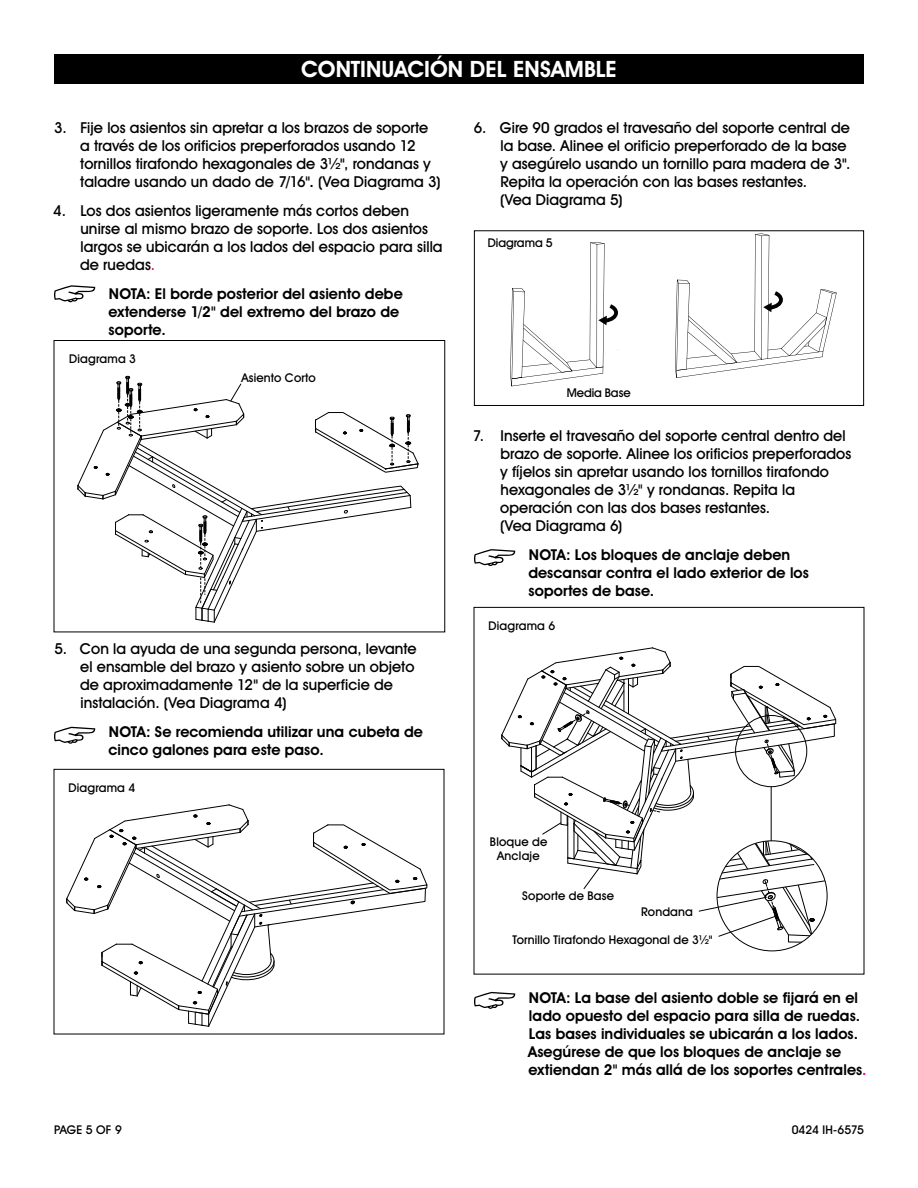
<style>
.page{position:relative;width:918px;height:1188px;background:#fff}
.page>*{position:absolute;margin:0;border:0;box-sizing:border-box;transform-origin:0 0}
.t1{font:700 22.5px "Uline Two Knine";letter-spacing:.005em;color:#fff}
.t2{font:15px/18px "Uline Two Knine";letter-spacing:.005em;color:#000}
.t3{font:700 15px/18px "Uline Two Knine";letter-spacing:.005em;color:#000}
.t4{font:12px/14.4px "Uline Two Knine";letter-spacing:.015em;color:#000;text-align:center}
.t5{font:12px "Uline Two Knine";letter-spacing:-.01em;color:#000}
.t6{font:12px "Uline Two Knine";letter-spacing:-.005em;color:#000}
.s1{font-weight:700}
.s2{color:#ea0084}
</style>
<div class="page">
<svg style="left:54px;top:285px;width:41px;height:17px"></svg>
<svg style="left:54px;top:727px;width:41px;height:17px"></svg>
<svg style="left:474px;top:549px;width:41px;height:17px"></svg>
<svg style="left:474px;top:992px;width:41px;height:17px"></svg>
<div style="left:54px;top:54px;width:810px;height:30px;background:#000"></div>
<svg style="left:66px;top:804px;width:362px;height:223px"></svg>
<div style="left:54px;top:769px;width:390px;height:265px;border:1px solid #000"></div>
<svg style="left:501px;top:647px;width:336px;height:304px"></svg>
<svg style="left:675px;top:234px;width:162px;height:144px"></svg>
<svg style="left:510px;top:242px;width:108px;height:144px"></svg>
<div style="left:474px;top:230px;width:390px;height:176px;border:1px solid #000"></div>
<svg style="left:77px;top:376px;width:342px;height:247px"></svg>
<h1 class="t1" style="left:301px;top:56px;width:317px">CONTINUACIÓN DEL ENSAMBLE</h1>
<p class="t2" style="left:80px;top:119px;width:362px;text-indent:-26px">3. Fije los asientos sin apretar a los brazos de soporte a través de los orificios preperforados usando 12 tornillos tirafondo hexagonales de 3½<span class="s1">"</span>, rondanas y taladre usando un dado de 7/16<span class="s1">".</span> (Vea Diagrama 3)</p>
<p class="t2" style="left:80px;top:201px;width:364px;text-indent:-27px">4. Los dos asientos ligeramente más cortos deben unirse al mismo brazo de soporte. Los dos asientos largos se ubicarán a los lados del espacio para silla de ruedas<span class="s2">.</span></p>
<p class="t3" style="left:108px;top:284px;width:296px">NOTA: El borde posterior del asiento debe extenderse 1/2" del extremo del brazo de soporte.</p>
<p class="t4" style="left:69px;top:351px;width:68px">Diagrama 3</p>
<p class="t4" style="left:241px;top:370px;width:76px">Asiento Corto</p>
<p class="t2" style="left:80px;top:640px;width:338px;text-indent:-26px">5. Con la ayuda de una segunda persona, levante el ensamble del brazo y asiento sobre un objeto de aproximadamente 12<span class="s1">"</span> de la superficie de instalación. (Vea Diagrama 4)</p>
<p class="t3" style="left:108px;top:723px;width:316px">NOTA: Se recomienda utilizar una cubeta de cinco galones para este paso.</p>
<p class="t4" style="left:68px;top:780px;width:68px">Diagrama 4</p>
<p class="t2" style="left:500px;top:119px;width:352px;text-indent:-26px">6. Gire 90 grados el travesaño del soporte central de la base. Alinee el orificio preperforado de la base y asegúrelo usando un tornillo para madera de 3<span class="s1">"</span>.<br>Repita la operación con las bases restantes.<br>(Vea Diagrama 5)</p>
<p class="t6" style="left:488px;top:235px;width:66px">Diagrama 5</p>
<p class="t4" style="left:567px;top:385px;width:65px">Media Base</p>
<p class="t2" style="left:500px;top:427px;width:353px;text-indent:-27px">7. Inserte el travesaño del soporte central dentro del brazo de soporte. Alinee los orificios preperforados y fíjelos sin apretar usando los tornillos tirafondo hexagonales de 3½" y rondanas. Repita la operación con las dos bases restantes.<br>(Vea Diagrama 6)</p>
<p class="t3" style="left:528px;top:546px;width:282px">NOTA: Los bloques de anclaje deben descansar contra el lado exterior de los soportes de base.</p>
<p class="t4" style="left:488px;top:618px;width:68px">Diagrama 6</p>
<p class="t4" style="left:490px;top:834px;width:59px">Bloque de<br>Anclaje</p>
<p class="t4" style="left:522px;top:889px;width:93px">Soporte de Base</p>
<p class="t4" style="left:641px;top:904px;width:53px">Rondana</p>
<p class="t4" style="left:512px;top:932px;width:202px">Tornillo Tirafondo Hexagonal de 3½<span class="s1">"</span></p>
<p class="t3" style="left:528px;top:989px;width:340px">NOTA: La base del asiento doble se fijará en el lado opuesto del espacio para silla de ruedas.<br>Las bases individuales se ubicarán a los lados.<br>Asegúrese de que los bloques de anclaje se extiendan 2" más allá de los soportes centrales<span class="s2">.</span></p>
<p class="t4" style="left:54px;top:1122px;width:69px">PAGE 5 OF 9</p>
<p class="t5" style="left:792px;top:1122px;width:74px">0424 IH-6575</p>
</div>
